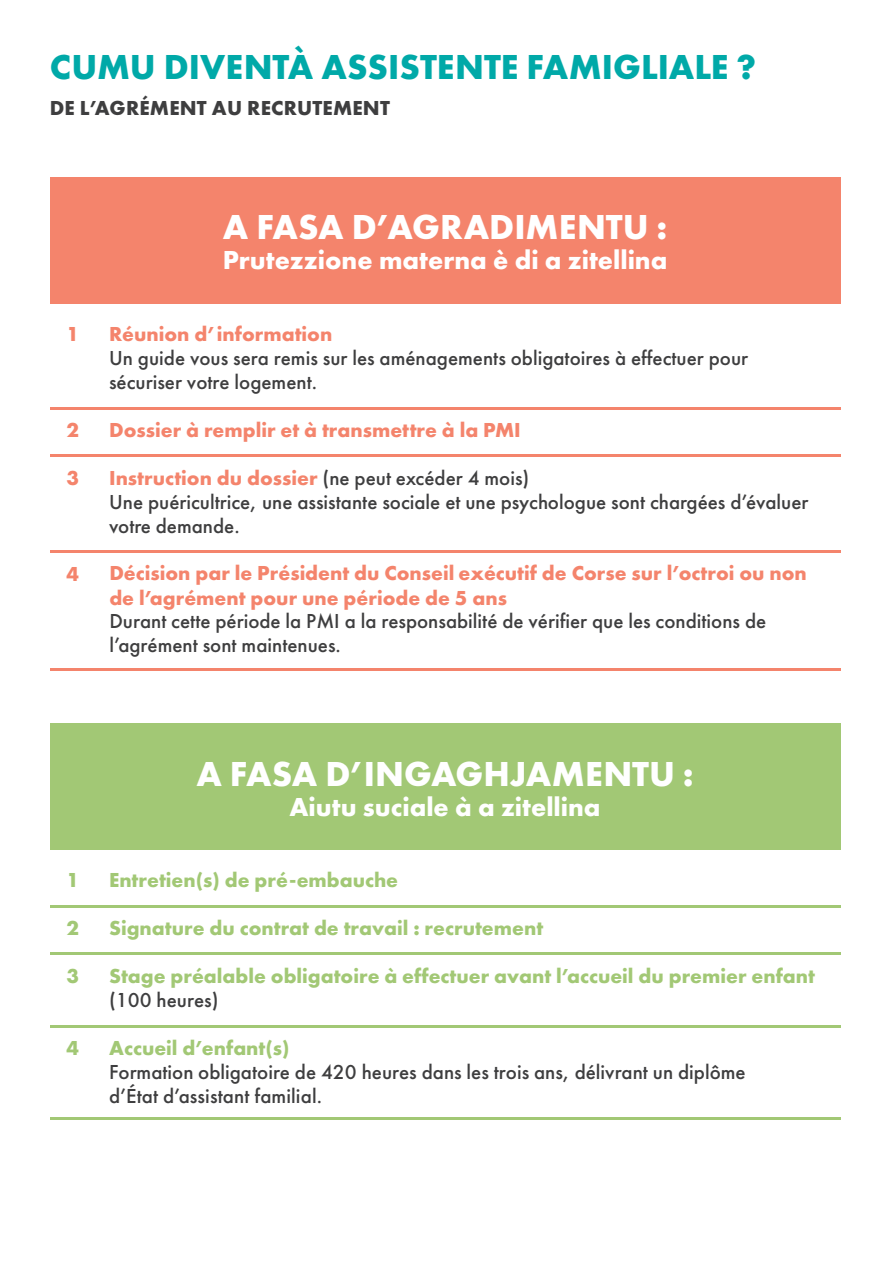
<style>
.page{position:relative;width:893px;height:1263px;background:#fff}
.page>*{position:absolute;margin:0;border:0;box-sizing:border-box;transform-origin:0 0}
.t1{font:700 36px "Futura PT";color:#fff}
.t2{font:700 36px "Futura PT";color:#00a9a8}
.t3{font:700 27px "Futura PT";color:#fff}
.t4{font:500 21px/24.2px "Futura PT";color:#3e3e3f}
.t5{font:700 21px/24.2px "Futura PT";color:#f4846c}
.t6{font:700 21px "Futura PT";color:#a2c875}
.t7{font:700 21px "Futura PT";letter-spacing:.01em;color:#3e3e3f}
.s1{font-weight:700;color:#f4846c}
</style>
<div class="page">
<div style="left:50px;top:178px;width:790px;height:126px;background:#f4846c"></div>
<div style="left:50px;top:724px;width:790px;height:126px;background:#a2c875"></div>
<hr style="left:50px;top:408px;width:790px;height:2px;background:#f4846c">
<hr style="left:50px;top:906px;width:790px;height:2px;background:#a2c875">
<hr style="left:50px;top:953px;width:790px;height:2px;background:#a2c875">
<hr style="left:50px;top:1025px;width:790px;height:2px;background:#a2c875">
<hr style="left:50px;top:1118px;width:790px;height:2px;background:#a2c875">
<hr style="left:50px;top:455px;width:790px;height:2px;background:#f4846c">
<hr style="left:50px;top:550px;width:790px;height:2px;background:#f4846c">
<hr style="left:50px;top:668px;width:790px;height:2px;background:#f4846c">
<h1 class="t2" style="left:50px;top:44px;width:708px">CUMU DIVENTÀ ASSISTENTE FAMIGLIALE ?</h1>
<p class="t7" style="left:50px;top:95px;width:342px">DE L’AGRÉMENT AU RECRUTEMENT</p>
<p class="t5" style="left:67px;top:321px;width:14px">1</p>
<p class="t5" style="left:67px;top:417px;width:14px">2</p>
<p class="t5" style="left:67px;top:465px;width:14px">3</p>
<p class="t5" style="left:67px;top:561px;width:14px">4</p>
<h1 class="t1" style="left:223px;top:204px;width:446px">A FASA D’AGRADIMENTU :</h1>
<p class="t3" style="left:223px;top:243px;width:446px">Prutezzione materna è di a zitellina</p>
<p class="t5" style="left:109px;top:321px;width:225px">Réunion d’information</p>
<p class="t4" style="left:109px;top:346px;width:640px">Un guide vous sera remis sur les aménagements obligatoires à effectuer pour sécuriser votre logement.</p>
<p class="t5" style="left:109px;top:417px;width:413px">Dossier à remplir et à transmettre à la PMI</p>
<p class="t4" style="left:109px;top:466px;width:701px"><span class="s1">Instruction du dossier</span> (ne peut excéder 4 mois)<br>Une puéricultrice, une assistante sociale et une psychologue sont chargées d’évaluer votre demande.</p>
<p class="t5" style="left:109px;top:561px;width:699px">Décision par le Président du Conseil exécutif de Corse sur l’octroi ou non de l’agrément pour une période de 5 ans</p>
<p class="t4" style="left:109px;top:609px;width:658px">Durant cette période la PMI a la responsabilité de vérifier que les conditions de l’agrément sont maintenues.</p>
<p class="t6" style="left:67px;top:866px;width:14px">1</p>
<p class="t6" style="left:67px;top:914px;width:14px">2</p>
<p class="t6" style="left:67px;top:962px;width:14px">3</p>
<p class="t6" style="left:67px;top:1034px;width:14px">4</p>
<h1 class="t1" style="left:196px;top:750px;width:499px">A FASA D’INGAGHJAMENTU :</h1>
<p class="t3" style="left:289px;top:789px;width:313px">Aiutu suciale à a zitellina</p>
<p class="t6" style="left:109px;top:866px;width:290px">Entretien(s) de pré-embauche</p>
<p class="t6" style="left:109px;top:914px;width:436px">Signature du contrat de travail : recrutement</p>
<p class="t6" style="left:109px;top:962px;width:707px">Stage préalable obligatoire à effectuer avant l’accueil du premier enfant</p>
<p class="t4" style="left:109px;top:988px;width:111px">(100 heures)</p>
<p class="t6" style="left:109px;top:1034px;width:182px">Accueil d’enfant(s)</p>
<p class="t4" style="left:109px;top:1060px;width:638px">Formation obligatoire de 420 heures dans les trois ans, délivrant un diplôme d’État d’assistant familial.</p>
</div>
